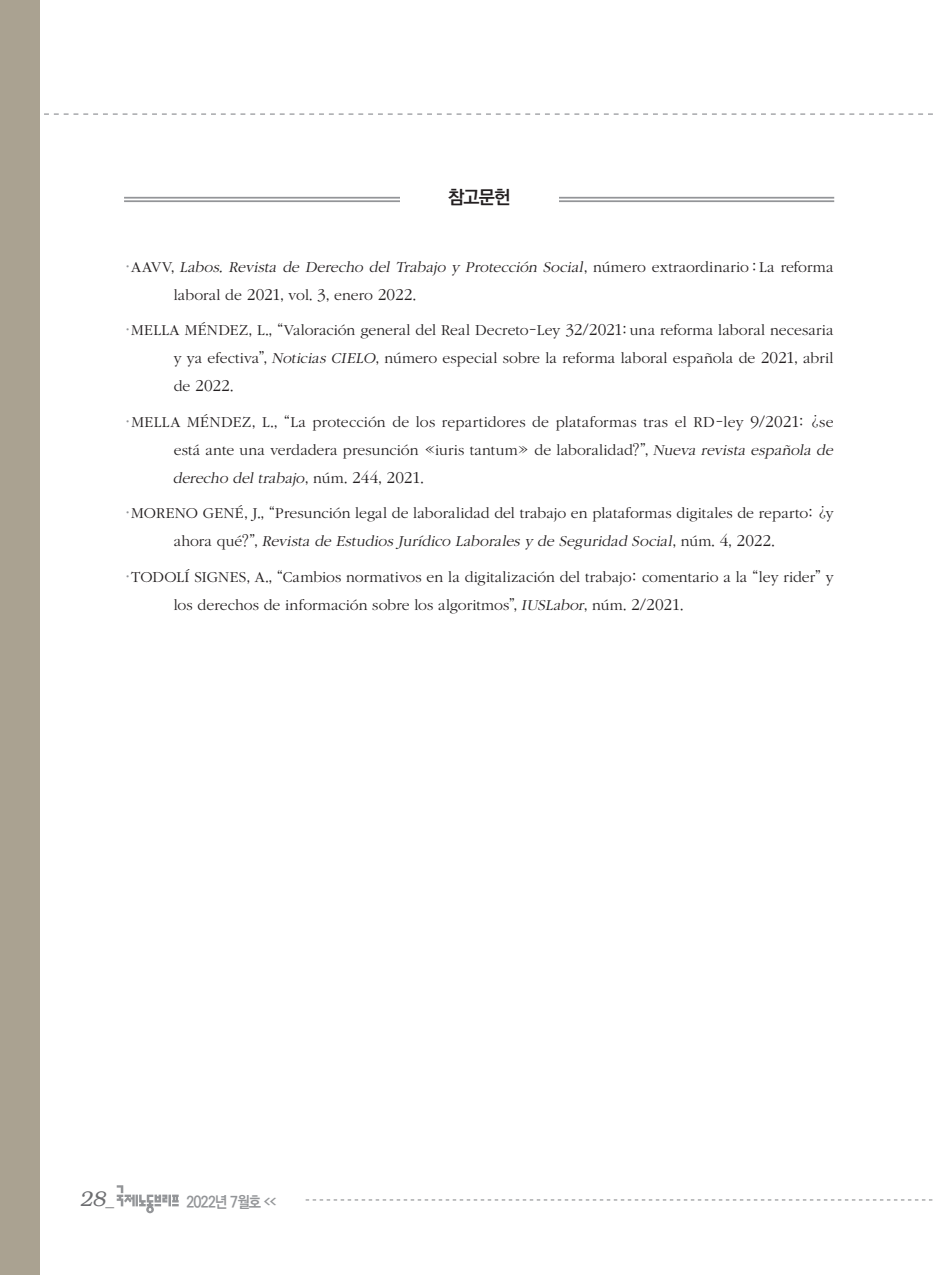
<style>
.page{position:relative;width:933px;height:1275px;background:#fff}
.page>*{position:absolute;margin:0;border:0;box-sizing:border-box;transform-origin:0 0}
.t1{font:italic 300 21px "Bookman";color:#6c6d70}
.t2{font:700 18.55px "Ko Pub Dotum";color:#231f20}
.참고문헌_본문{font:300 17.32px "ITC Garamond Std";color:#231f20}
.참고문헌_본문-2{font:300 15.75px/28px "ITC Garamond Std";letter-spacing:.005em;color:#231f20}
.t3{font:700 15.75px "Ko Pub Dotum";letter-spacing:-.055em;color:#939598;scale:.9 1}
.s1{font-family:"Chosunilbo NM";font-weight:400;color:#939598}
.s2{font-family:"Chosunilbo NM";font-weight:400}
.s3{font-style:italic}
.s4{font-family:"Chosunilbo NM";font-weight:400;font-style:italic}
.s5{font-size:17.32px}
.s6{font-size:15.75px}
.s7{font-family:"Chosunilbo NM";font-weight:400;font-size:15.75px}
.s8{font-family:"Helvetica";font-weight:400;font-style:normal;font-size:17.5px}
.s9{font-size:7.88px}
</style>
<div class="page">
<svg style="left:44px;top:113px;width:889px;height:2px"></svg>
<div style="left:0;top:0;width:40px;height:1275px;background:#aaa291"></div>
<svg style="left:306px;top:1199px;width:626px;height:1px"></svg>
<svg style="left:117px;top:1185px;width:62px;height:28px"></svg>
<hr style="left:124px;top:197px;width:305px;height:2px;background:#939598">
<hr style="left:124px;top:200px;width:305px;height:2px;background:#939598">
<hr style="left:529px;top:197px;width:305px;height:2px;background:#939598">
<hr style="left:529px;top:200px;width:305px;height:2px;background:#939598">
<div style="left:400px;top:189px;width:158px;height:21px;background:#fff"></div>
<p class="t2" style="left:448px;top:188px;width:64px">참고문헌</p>
<p class="참고문헌_본문-2" style="left:174px;top:253px;width:661px;text-indent:-50px"><span class="s1">·</span>A AV V<span class="s2">,</span> <span class="s3">Labos</span><span class="s4">.</span> <span class="s3">Revista de Derecho del Trabajo y Protección Social</span><span class="s2">,</span> número extraordinario <span class="s2">:</span> La reforma laboral de <span class="s5">2021</span><span class="s2">,</span> vol<span class="s2">.</span> <span class="s5">3</span><span class="s2">,</span> enero <span class="s5">2022</span><span class="s2">.</span></p>
<p class="참고문헌_본문-2" style="left:124px;top:317px;width:711px;text-align:right"><span class="s1">·</span>MELLA MÉNDEZ<span class="s2">,</span> L<span class="s2">., “</span>Valoración general del Real Decreto<span class="s2">-</span>Ley <span class="s5">32</span><span class="s2">/</span><span class="s5">2021</span><span class="s2">:</span> una reforma laboral necesaria y ya efectiva<span class="s2">”,</span> <span class="s3">Noticias CIELO</span><span class="s2">,</span> número especial sobre la reforma laboral española de <span class="s5">2021</span><span class="s2">,</span> abril</p>
<p class="참고문헌_본문" style="left:174px;top:377px;width:61px"><span class="s6">de</span> 2022<span class="s7">.</span></p>
<p class="참고문헌_본문-2" style="left:173px;top:408px;width:664px;text-indent:-49px"><span class="s1">·</span>MELLA MÉNDEZ<span class="s2">,</span> L<span class="s2">., “</span>La protección de los repartidores de plataformas tras el RD<span class="s2">-</span>ley <span class="s5">9</span><span class="s2">/</span><span class="s5">2021</span><span class="s2">: ¿</span>se está ante una verdadera presunción <span class="s2">«</span>iuris tantum<span class="s2">»</span> de laboralidad<span class="s2">?”,</span> <span class="s3">Nueva revista española de derecho del trabajo</span><span class="s2">,</span> nú m <span class="s2">.</span> <span class="s5">24 4</span><span class="s2">,</span> <span class="s5">2 021</span><span class="s2">.</span></p>
<p class="참고문헌_본문-2" style="left:124px;top:500px;width:711px;text-align:center"><span class="s1">·</span>MORENO GENÉ<span class="s2">,</span> J<span class="s2">., “</span>Presunción legal de laboralidad del trabajo en plataformas digitales de reparto<span class="s2">: ¿</span>y a h o r a q u é<span class="s2">? ”,</span> <span class="s3">Revista de Estudios Jurídico Laborales y de Seguridad Social</span><span class="s2">,</span> n ú m <span class="s2">.</span> <span class="s5">4</span> <span class="s2">,</span> <span class="s5">2 0 2 2</span> <span class="s2">.</span></p>
<p class="참고문헌_본문-2" style="left:174px;top:563px;width:661px;text-indent:-50px"><span class="s1">·</span>TODOLÍ SIGNES<span class="s2">,</span> A<span class="s2">., “</span>Cambios normativos en la digitalización del trabajo<span class="s2">:</span> comentario a la <span class="s2">“</span>ley rider<span class="s2">”</span> y los derechos de información sobre los algoritmos<span class="s2">”,</span> <span class="s3">IUSLabor</span><span class="s2">,</span> núm<span class="s2">.</span> <span class="s5">2</span><span class="s2">/</span><span class="s5">2021</span><span class="s2">.</span></p>
<h1 class="t1" style="left:79px;top:1187px;width:36px">28<span class="s8">_</span></h1>
<p class="t3" style="left:186px;top:1194px;width:101px">2022년 7월호 <span class="s9">&lt;&lt;</span></p>
</div>
